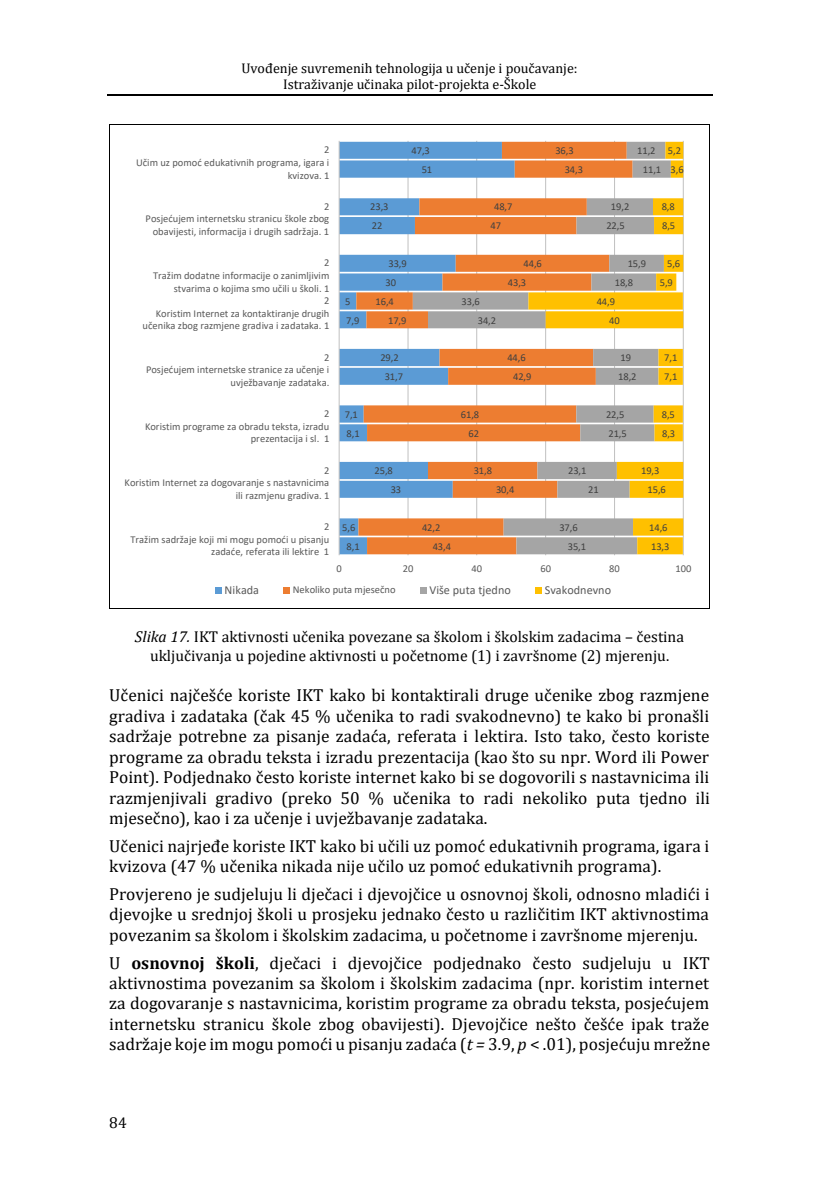
<style>
.page{position:relative;width:819px;height:1191px;background:#fff}
.page>*{position:absolute;margin:0;border:0;box-sizing:border-box;transform-origin:0 0}
.t1{font:17.5px/20.5px "Cambria";color:#000;text-align:justify}
.t2{font:15.75px/18.6px "Cambria";color:#000;text-align:center}
.t3{font:14px/16.4px "Cambria";color:#000;text-align:center}
.t4{font:12.25px "Calibri";color:#595959}
.t5{font:10.5px/12.8px "Calibri";color:#595959;text-align:right}
.t6{font:10.5px "Calibri";letter-spacing:-.005em;color:#404040}
.s1{font-style:italic}
.s2{font-weight:700}
</style>
<div class="page">
<hr style="left:107px;top:94px;width:605px;height:1px;background:#000">
<hr style="left:110px;top:124px;width:599px;height:1px;background:#000">
<hr style="left:109px;top:125px;width:1px;height:483px;background:#000">
<hr style="left:110px;top:608px;width:599px;height:1px;background:#000">
<hr style="left:709px;top:125px;width:1px;height:483px;background:#000">
<hr style="left:408px;top:141px;width:1px;height:414px;background:#c0c0c0">
<hr style="left:476px;top:141px;width:1px;height:414px;background:#c0c0c0">
<hr style="left:545px;top:141px;width:1px;height:414px;background:#c0c0c0">
<hr style="left:614px;top:141px;width:1px;height:414px;background:#c0c0c0">
<hr style="left:683px;top:141px;width:1px;height:414px;background:#c0c0c0">
<svg style="left:340px;top:142px;width:16px;height:412px;fill:#5b9bd5"></svg>
<svg style="left:356px;top:142px;width:57px;height:412px"></svg>
<svg style="left:413px;top:142px;width:115px;height:412px"></svg>
<svg style="left:528px;top:142px;width:155px;height:412px"></svg>
<hr style="left:339px;top:141px;width:1px;height:414px;background:#c0c0c0">
<div style="left:215px;top:587px;width:7px;height:6px;background:#5b9bd5"></div>
<div style="left:283px;top:587px;width:7px;height:6px;background:#ed7d31"></div>
<svg style="left:420px;top:587px;width:6px;height:6px"></svg>
<div style="left:535px;top:587px;width:7px;height:6px;background:#ffc000"></div>
<p class="t3" style="left:241px;top:59px;width:337px">Uvođenje suvremenih tehnologija u učenje i poučavanje:<br>Istraživanje učinaka pilot-projekta e-Škole</p>
<p class="t5" style="left:324px;top:144px;width:7px">2</p>
<p class="t5" style="left:136px;top:157px;width:195px">Učim uz pomoć edukativnih programa, igara i kvizova. 1</p>
<p class="t5" style="left:324px;top:201px;width:7px">2</p>
<p class="t5" style="left:146px;top:213px;width:185px">Posjećujem internetsku stranicu škole zbog obavijesti, informacija i drugih sadržaja. 1</p>
<p class="t5" style="left:324px;top:257px;width:7px">2</p>
<p class="t5" style="left:153px;top:270px;width:178px">Tražim dodatne informacije o zanimljivim stvarima o kojima smo učili u školi. 1</p>
<p class="t5" style="left:324px;top:295px;width:7px">2</p>
<p class="t5" style="left:143px;top:307px;width:188px">Koristim Internet za kontaktiranje drugih učenika zbog razmjene gradiva i zadataka. 1</p>
<p class="t5" style="left:324px;top:352px;width:7px">2</p>
<p class="t5" style="left:146px;top:364px;width:185px">Posjećujem internetske stranice za učenje i uvježbavanje zadataka.</p>
<p class="t5" style="left:324px;top:408px;width:7px">2</p>
<p class="t5" style="left:145px;top:420px;width:186px">Koristim programe za obradu teksta, izradu prezentacija i sl. 1</p>
<p class="t5" style="left:324px;top:465px;width:7px">2</p>
<p class="t6" style="left:370px;top:203px;width:20px">23,3</p>
<p class="t6" style="left:372px;top:221px;width:12px">22</p>
<p class="t6" style="left:411px;top:146px;width:20px">47,3</p>
<p class="t6" style="left:421px;top:165px;width:12px">51</p>
<p class="t6" style="left:345px;top:297px;width:7px">5</p>
<p class="t6" style="left:346px;top:316px;width:15px">7,9</p>
<p class="t6" style="left:345px;top:410px;width:15px">7,1</p>
<p class="t6" style="left:346px;top:429px;width:15px">8,1</p>
<p class="t6" style="left:388px;top:259px;width:20px">33,9</p>
<p class="t6" style="left:385px;top:278px;width:12px">30</p>
<p class="t6" style="left:375px;top:297px;width:20px">16,4</p>
<p class="t6" style="left:388px;top:316px;width:20px">17,9</p>
<p class="t6" style="left:380px;top:353px;width:20px">29,2</p>
<p class="t6" style="left:384px;top:372px;width:20px">31,7</p>
<p class="t6" style="left:374px;top:466px;width:20px">25,8</p>
<p class="t6" style="left:555px;top:146px;width:20px">36,3</p>
<p class="t6" style="left:637px;top:146px;width:20px">11,2</p>
<p class="t6" style="left:668px;top:146px;width:15px">5,2</p>
<p class="t6" style="left:564px;top:165px;width:20px">34,3</p>
<p class="t6" style="left:643px;top:165px;width:20px">11,1</p>
<p class="t6" style="left:670px;top:165px;width:15px">3,6</p>
<p class="t6" style="left:494px;top:203px;width:20px">48,7</p>
<p class="t6" style="left:611px;top:203px;width:20px">19,2</p>
<p class="t6" style="left:661px;top:203px;width:15px">8,8</p>
<p class="t6" style="left:490px;top:221px;width:12px">47</p>
<p class="t6" style="left:606px;top:221px;width:20px">22,5</p>
<p class="t6" style="left:662px;top:221px;width:15px">8,5</p>
<p class="t6" style="left:523px;top:259px;width:20px">44,6</p>
<p class="t6" style="left:627px;top:259px;width:20px">15,9</p>
<p class="t6" style="left:667px;top:259px;width:15px">5,6</p>
<p class="t6" style="left:508px;top:278px;width:20px">43,3</p>
<p class="t6" style="left:614px;top:278px;width:20px">18,8</p>
<p class="t6" style="left:659px;top:278px;width:15px">5,9</p>
<p class="t6" style="left:461px;top:297px;width:20px">33,6</p>
<p class="t6" style="left:596px;top:297px;width:20px">44,9</p>
<p class="t6" style="left:478px;top:316px;width:20px">34,2</p>
<p class="t6" style="left:609px;top:316px;width:12px">40</p>
<p class="t6" style="left:507px;top:353px;width:20px">44,6</p>
<p class="t6" style="left:620px;top:353px;width:12px">19</p>
<p class="t6" style="left:664px;top:353px;width:15px">7,1</p>
<p class="t6" style="left:513px;top:372px;width:20px">42,9</p>
<p class="t6" style="left:618px;top:372px;width:20px">18,2</p>
<p class="t6" style="left:664px;top:372px;width:15px">7,1</p>
<p class="t6" style="left:461px;top:410px;width:20px">61,8</p>
<p class="t6" style="left:606px;top:410px;width:20px">22,5</p>
<p class="t6" style="left:662px;top:410px;width:15px">8,5</p>
<p class="t6" style="left:468px;top:429px;width:12px">62</p>
<p class="t6" style="left:608px;top:429px;width:20px">21,5</p>
<p class="t6" style="left:662px;top:429px;width:15px">8,3</p>
<p class="t6" style="left:473px;top:466px;width:20px">31,8</p>
<p class="t6" style="left:568px;top:466px;width:20px">23,1</p>
<p class="t6" style="left:641px;top:466px;width:20px">19,3</p>
<p class="t5" style="left:124px;top:477px;width:206px">Koristim Internet za dogovaranje s nastavnicima ili razmjenu gradiva. 1</p>
<p class="t6" style="left:390px;top:485px;width:12px">33</p>
<p class="t6" style="left:496px;top:485px;width:20px">30,4</p>
<p class="t6" style="left:588px;top:485px;width:12px">21</p>
<p class="t6" style="left:647px;top:485px;width:20px">15,6</p>
<p class="t5" style="left:324px;top:521px;width:7px">2</p>
<p class="t5" style="left:130px;top:533px;width:200px">Tražim sadržaje koji mi mogu pomoći u pisanju zadaće, referata ili lektire 1</p>
<p class="t6" style="left:342px;top:523px;width:15px">5,6</p>
<p class="t6" style="left:346px;top:542px;width:15px">8,1</p>
<p class="t6" style="left:422px;top:523px;width:20px">42,2</p>
<p class="t6" style="left:432px;top:542px;width:20px">43,4</p>
<p class="t6" style="left:559px;top:523px;width:20px">37,6</p>
<p class="t6" style="left:568px;top:542px;width:20px">35,1</p>
<p class="t6" style="left:649px;top:523px;width:20px">14,6</p>
<p class="t6" style="left:651px;top:542px;width:20px">13,3</p>
<p class="t5" style="left:336px;top:563px;width:7px">0</p>
<p class="t5" style="left:403px;top:563px;width:12px">20</p>
<p class="t5" style="left:471px;top:563px;width:12px">40</p>
<p class="t5" style="left:540px;top:563px;width:12px">60</p>
<p class="t5" style="left:609px;top:563px;width:12px">80</p>
<p class="t5" style="left:675px;top:563px;width:18px">100</p>
<p class="t4" style="left:225px;top:585px;width:36px">Nikada</p>
<p class="t5" style="left:293px;top:584px;width:104px">Nekoliko puta mjesečno</p>
<p class="t4" style="left:429px;top:585px;width:83px">Više puta tjedno</p>
<p class="t4" style="left:544px;top:585px;width:68px">Svakodnevno</p>
<p class="t2" style="left:135px;top:627px;width:550px"><span class="s1">Slika 17.</span> IKT aktivnosti učenika povezane sa školom i školskim zadacima – čestina uključivanja u pojedine aktivnosti u početnome (1) i završnome (2) mjerenju.</p>
<p class="t1" style="left:109px;top:684px;width:602px">Učenici najčešće koriste IKT kako bi kontaktirali druge učenike zbog razmjene gradiva i zadataka (čak 45 % učenika to radi svakodnevno) te kako bi pronašli sadržaje potrebne za pisanje zadaća, referata i lektira. Isto tako, često koriste programe za obradu teksta i izradu prezentacija (kao što su npr. Word ili Power Point). Podjednako često koriste internet kako bi se dogovorili s nastavnicima ili razmjenjivali gradivo (preko 50 % učenika to radi nekoliko puta tjedno ili mjesečno), kao i za učenje i uvježbavanje zadataka.</p>
<p class="t1" style="left:109px;top:835px;width:601px">Učenici najrjeđe koriste IKT kako bi učili uz pomoć edukativnih programa, igara i kvizova (47 % učenika nikada nije učilo uz pomoć edukativnih programa).</p>
<p class="t1" style="left:109px;top:883px;width:601px">Provjereno je sudjeluju li dječaci i djevojčice u osnovnoj školi, odnosno mladići i djevojke u srednjoj školi u prosjeku jednako često u različitim IKT aktivnostima povezanim sa školom i školskim zadacima, u početnome i završnome mjerenju.</p>
<p class="t1" style="left:109px;top:952px;width:602px">U <span class="s2">osnovnoj školi</span>, dječaci i djevojčice podjednako često sudjeluju u IKT aktivnostima povezanim sa školom i školskim zadacima (npr. koristim internet za dogovaranje s nastavnicima, koristim programe za obradu teksta, posjećujem internetsku stranicu škole zbog obavijesti). Djevojčice nešto češće ipak traže sadržaje koje im mogu pomoći u pisanju zadaća (<span class="s1">t =</span> 3.9, <span class="s1">p</span> &lt; .01), posjećuju mrežne</p>
<p class="t2" style="left:109px;top:1113px;width:19px">84</p>
</div>
